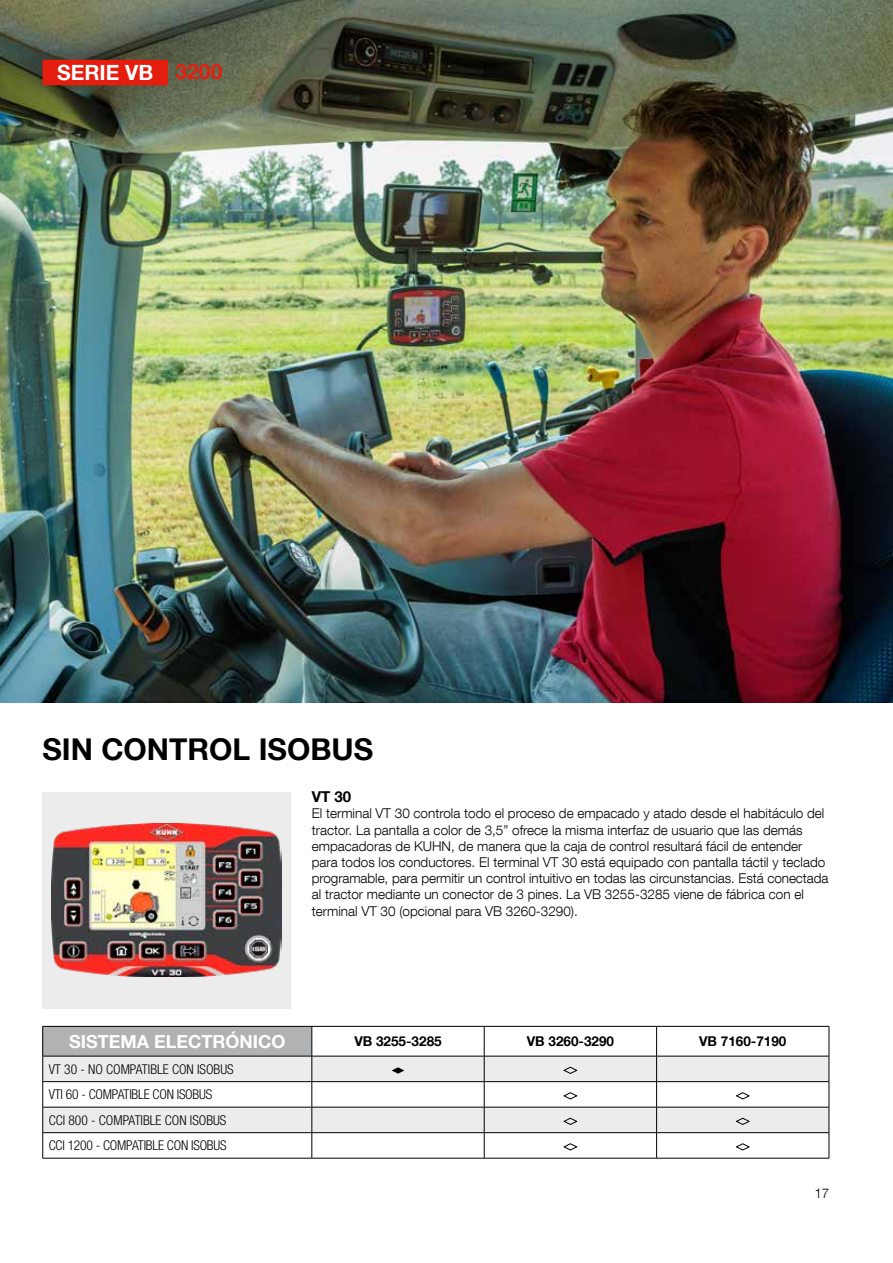
<style>
.page{position:relative;width:893px;height:1263px;background:#fff}
.page>*{position:absolute;margin:0;border:0;box-sizing:border-box;transform-origin:0 0}
.t1{font:700 30px "Helvetica Neue LT Com";color:#000}
.t2{font:700 21px "Helvetica Neue LT Com";color:#fff}
.t3{font:700 18px "Helvetica Neue LT Com";color:#fff}
.t4{font:700 15px "Helvetica Neue LT Com";color:#000}
.t5{font:300 13.5px/16.2px "Helvetica Neue LT Com";color:#000}
.t6{font:300 condensed 13.5px/25.5px "Helvetica Neue LT Com";letter-spacing:-.015em;color:#000}
.t7{font:700 13.5px "Helvetica Neue LT Com";color:#000}
.s1{color:#e41e0f}
</style>
<div class="page">
<img style="left:0;top:0;width:893px;height:702px">
<div style="left:43px;top:60px;width:125px;height:25px;background:#e41e0f"></div>
<div style="left:43px;top:792px;width:248px;height:216px;background:#ececec"></div>
<img style="left:52px;top:824px;width:229px;height:152px">
<svg style="left:43px;top:1027px;width:786px;height:131px"></svg>
<svg style="left:43px;top:1057px;width:786px;height:75px;fill:#ececec"></svg>
<hr style="left:312px;top:1026px;width:172px;height:1px;background:#000">
<hr style="left:484px;top:1026px;width:173px;height:1px;background:#000">
<hr style="left:484px;top:1026px;width:1px;height:30px;background:#000">
<hr style="left:657px;top:1026px;width:172px;height:1px;background:#000">
<hr style="left:656px;top:1026px;width:1px;height:30px;background:#000">
<hr style="left:829px;top:1026px;width:1px;height:30px;background:#000">
<hr style="left:312px;top:1056px;width:172px;height:1px;background:#000">
<hr style="left:484px;top:1056px;width:173px;height:1px;background:#000">
<hr style="left:657px;top:1056px;width:172px;height:1px;background:#000">
<hr style="left:43px;top:1081px;width:269px;height:1px;background:#000">
<hr style="left:312px;top:1081px;width:172px;height:1px;background:#000">
<hr style="left:484px;top:1081px;width:173px;height:1px;background:#000">
<hr style="left:657px;top:1081px;width:172px;height:1px;background:#000">
<hr style="left:312px;top:1107px;width:172px;height:1px;background:#000">
<hr style="left:484px;top:1107px;width:173px;height:1px;background:#000">
<hr style="left:657px;top:1107px;width:172px;height:1px;background:#000">
<hr style="left:43px;top:1132px;width:269px;height:1px;background:#000">
<svg style="left:42px;top:1056px;width:1px;height:102px"></svg>
<hr style="left:312px;top:1132px;width:172px;height:1px;background:#000">
<svg style="left:312px;top:1056px;width:1px;height:102px"></svg>
<hr style="left:484px;top:1132px;width:173px;height:1px;background:#000">
<svg style="left:484px;top:1056px;width:1px;height:102px"></svg>
<hr style="left:657px;top:1132px;width:172px;height:1px;background:#000">
<svg style="left:656px;top:1056px;width:1px;height:102px"></svg>
<svg style="left:829px;top:1056px;width:1px;height:102px"></svg>
<hr style="left:43px;top:1158px;width:269px;height:1px;background:#000">
<hr style="left:312px;top:1158px;width:172px;height:1px;background:#000">
<hr style="left:484px;top:1158px;width:173px;height:1px;background:#000">
<hr style="left:657px;top:1158px;width:172px;height:1px;background:#000">
<hr style="left:43px;top:1026px;width:269px;height:1px;background:#000">
<hr style="left:42px;top:1026px;width:1px;height:30px;background:#000">
<hr style="left:312px;top:1026px;width:1px;height:30px;background:#000">
<hr style="left:43px;top:1056px;width:269px;height:1px;background:#000">
<hr style="left:43px;top:1107px;width:269px;height:1px;background:#000">
<svg style="left:392px;top:1067px;width:12px;height:7px"></svg>
<svg style="left:564px;top:1066px;width:13px;height:8px"></svg>
<svg style="left:564px;top:1092px;width:13px;height:7px"></svg>
<svg style="left:736px;top:1092px;width:13px;height:7px"></svg>
<svg style="left:564px;top:1117px;width:13px;height:8px"></svg>
<svg style="left:736px;top:1117px;width:13px;height:8px"></svg>
<svg style="left:564px;top:1143px;width:13px;height:7px"></svg>
<svg style="left:736px;top:1143px;width:13px;height:7px"></svg>
<h2 class="t2" style="left:57px;top:59px;width:167px">SERIE VB <span class="s1">3200</span></h2>
<h1 class="t1" style="left:43px;top:730px;width:332px">SIN CONTROL ISOBUS</h1>
<p class="t4" style="left:312px;top:787px;width:41px">VT 30</p>
<p class="t5" style="left:312px;top:805px;width:518px">El terminal VT 30 controla todo el proceso de empacado y atado desde el habitáculo del tractor. La pantalla a color de 3,5” ofrece la misma interfaz de usuario que las demás empacadoras de KUHN, de manera que la caja de control resultará fácil de entender para todos los conductores. El terminal VT 30 está equipado con pantalla táctil y teclado programable, para permitir un control intuitivo en todas las circunstancias. Está conectada al tractor mediante un conector de 3 pines. La VB 3255-3285 viene de fábrica con el terminal VT 30 (opcional para VB 3260-3290).</p>
<h3 class="t3" style="left:69px;top:1030px;width:218px">SISTEMA ELECTRÓNICO</h3>
<p class="t7" style="left:354px;top:1033px;width:89px">VB 3255-3285</p>
<p class="t7" style="left:527px;top:1033px;width:89px">VB 3260-3290</p>
<p class="t7" style="left:699px;top:1033px;width:89px">VB 7160-7190</p>
<p class="t6" style="left:49px;top:1056px;width:186px">VT 30 - NO COMPATIBLE CON ISOBUS<br>VTI 60 - COMPATIBLE CON ISOBUS<br>CCI 800 - COMPATIBLE CON ISOBUS<br>CCI 1200 - COMPATIBLE CON ISOBUS</p>
<p class="t5" style="left:814px;top:1185px;width:16px">17</p>
</div>
